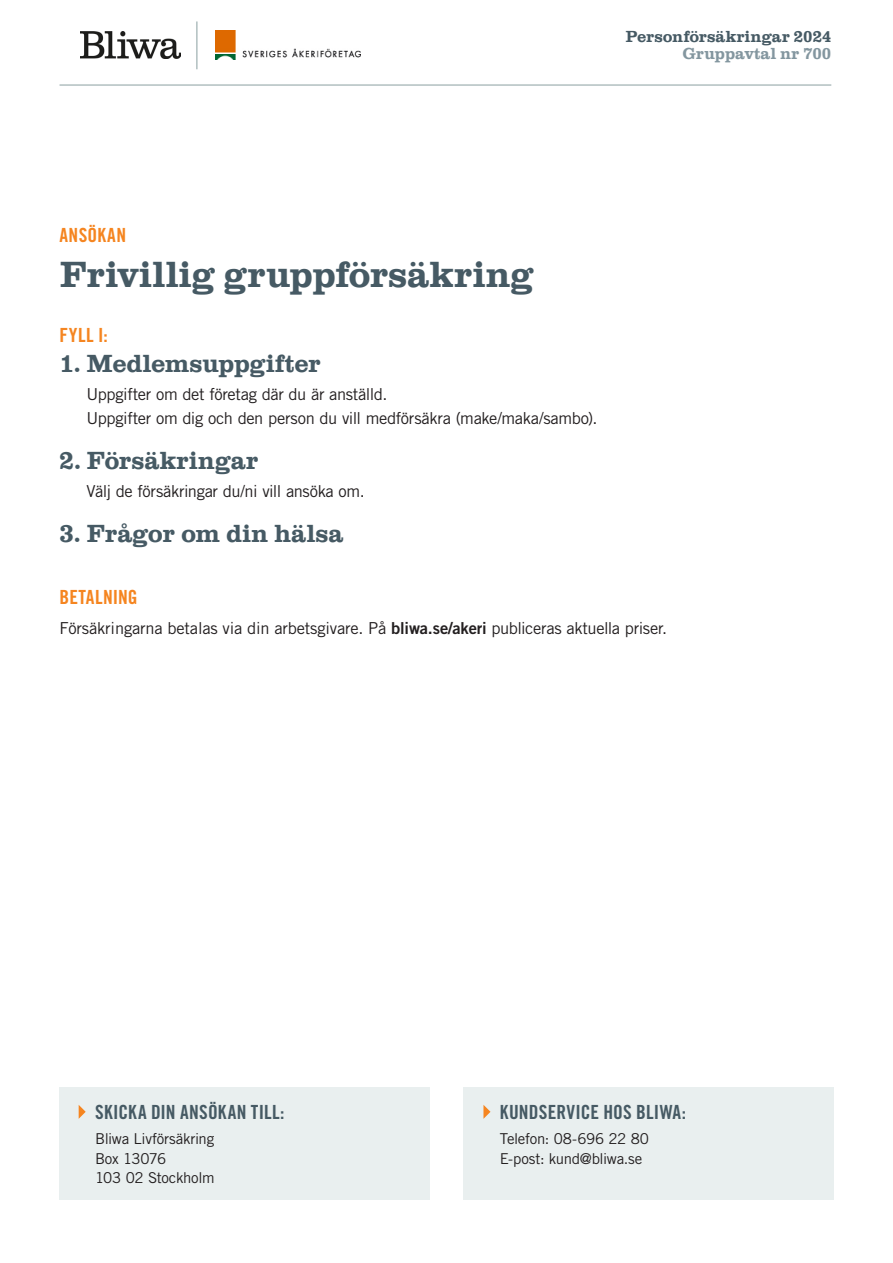
<style>
.page{position:relative;width:893px;height:1263px;background:#fff}
.page>*{position:absolute;margin:0;border:0;box-sizing:border-box;transform-origin:0 0}
.Rubrik_Clerendon{font:700 37.5px "Clarendon Com";letter-spacing:-.005em;color:#465a64}
.Rubrik_Clerendon-2{font:700 25.5px "Clarendon Com";letter-spacing:-.005em;color:#465a64}
.Mellanrubrik_2{font:19.5px "Trade Gothic LT Std Bd Cn 20";letter-spacing:.01em;color:#465a64}
.Mellanrubrik_2-2{font:19.5px "Trade Gothic LT Std Bd Cn 20";letter-spacing:.02em;color:#f58520}
.Rubrik_Clerendon-3{font:16.5px "Trade Gothic LT Std";letter-spacing:-.01em;color:#231f20}
.Bröd{font:16.5px "Trade Gothic LT Std";letter-spacing:-.025em;color:#231f20}
.Rubrik_Clerendon-4{font:700 16.5px "Clarendon Com";color:#465a64}
.Rubrik_Clerendon-5{font:700 16.5px "Clarendon Com";letter-spacing:-.005em;color:#83969f}
.Bröd-2{font:15px/19.5px "Trade Gothic LT Std";letter-spacing:-.02em;color:#231f20}
.s1{font-family:"Trade Gothic LT Std Bd 2"}
</style>
<div class="page">
<hr style="left:196px;top:21px;width:2px;height:48px;background:#b1bfc0">
<hr style="left:60px;top:84px;width:771px;height:2px;background:#b1bfc0">
<img style="left:215px;top:30px;width:145px;height:29px">
<img style="left:81px;top:31px;width:99px;height:27px">
<div style="left:60px;top:1087px;width:370px;height:112px;background:#e9efef"></div>
<div style="left:463px;top:1087px;width:370px;height:112px;background:#e9efef"></div>
<svg style="left:79px;top:1105px;width:7px;height:14px"></svg>
<svg style="left:483px;top:1105px;width:7px;height:14px"></svg>
<p class="Rubrik_Clerendon-4" style="left:626px;top:28px;width:207px">Personförsäkringar 2024</p>
<p class="Rubrik_Clerendon-5" style="left:682px;top:44px;width:150px">Gruppavtal nr 700</p>
<p class="Mellanrubrik_2-2" style="left:60px;top:223px;width:68px">ANSÖKAN</p>
<p class="Rubrik_Clerendon" style="left:60px;top:253px;width:476px">Frivillig gruppförsäkring</p>
<p class="Mellanrubrik_2-2" style="left:60px;top:323px;width:50px">FYLL I:</p>
<p class="Rubrik_Clerendon-2" style="left:60px;top:349px;width:263px">1. Medlemsuppgifter</p>
<p class="Bröd" style="left:87px;top:384px;width:302px">Uppgifter om det företag där du är anställd.</p>
<p class="Bröd" style="left:87px;top:408px;width:513px">Uppgifter om dig och den person du vill medförsäkra (make/maka/sambo).</p>
<p class="Rubrik_Clerendon-2" style="left:60px;top:446px;width:200px">2. Försäkringar</p>
<p class="Rubrik_Clerendon-3" style="left:87px;top:481px;width:280px">Välj de försäkringar du/ni vill ansöka om.</p>
<p class="Rubrik_Clerendon-2" style="left:60px;top:519px;width:285px">3. Frågor om din hälsa</p>
<p class="Mellanrubrik_2-2" style="left:60px;top:585px;width:80px">BETALNING</p>
<p class="Rubrik_Clerendon-3" style="left:60px;top:618px;width:609px">Försäkringarna betalas via din arbetsgivare. På <span class="s1">bliwa.se/akeri</span> publiceras aktuella priser.</p>
<p class="Mellanrubrik_2" style="left:95px;top:1100px;width:191px">SKICKA DIN ANSÖKAN TILL:</p>
<p class="Bröd-2" style="left:95px;top:1129px;width:121px">Bliwa Livförsäkring</p>
<p class="Bröd-2" style="left:95px;top:1148px;width:73px">Box 13076</p>
<p class="Bröd-2" style="left:95px;top:1168px;width:121px">103 02 Stockholm</p>
<p class="Mellanrubrik_2" style="left:500px;top:1100px;width:188px">KUNDSERVICE HOS BLIWA:</p>
<p class="Bröd-2" style="left:500px;top:1129px;width:151px">Telefon: 08-696 22 80<br>E-post: kund@bliwa.se</p>
</div>
